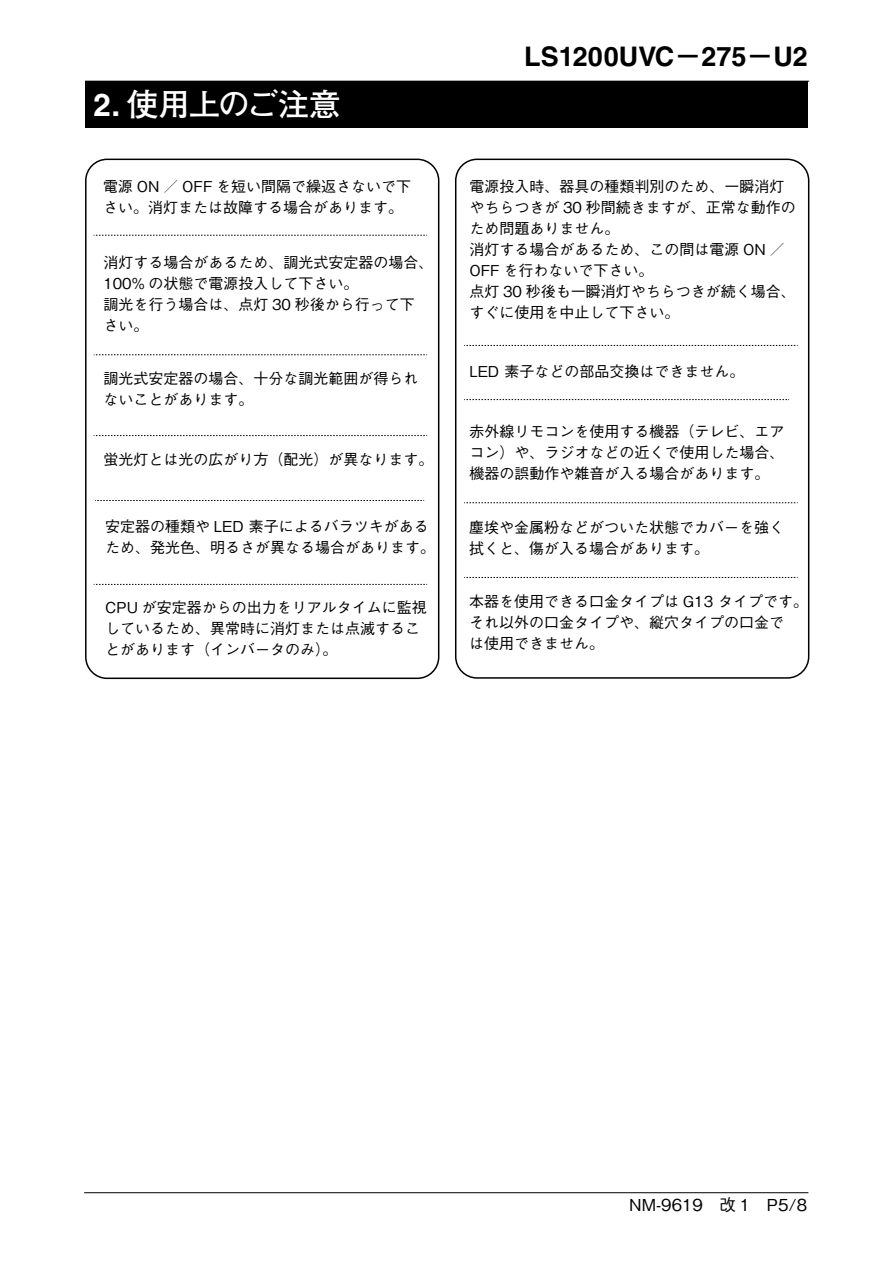
<style>
.page{position:relative;width:893px;height:1263px;background:#fff}
.page>*{position:absolute;margin:0;border:0;box-sizing:border-box;transform-origin:0 0}
.t1{font:700 31.5px "Futo Go B101 Pro";letter-spacing:-.03em;color:#fff}
.t2{font:700 27px "Helvetica LT Std";color:#000}
.t3{font:500 16.5px "Gothic BBB Pro";color:#000}
.t4{font:15px/21px "Gothic BBB Pro Medium 90 msp RKSJ H";color:#000}
.s1{font-family:"Helvetica LT Std"}
.s2{font-family:"Futo Go B101 Pro"}
</style>
<div class="page">
<hr style="left:84px;top:1192px;width:724px;height:1px;background:#000">
<hr style="left:85px;top:81px;width:724px;height:1px;background:#000">
<div style="left:85px;top:81px;width:723px;height:47px;background:#000"></div>
<svg style="left:85px;top:159px;width:724px;height:521px"></svg>
<svg style="left:95px;top:500px;width:329px;height:1px"></svg>
<svg style="left:464px;top:502px;width:334px;height:1px"></svg>
<svg style="left:464px;top:345px;width:334px;height:1px"></svg>
<svg style="left:464px;top:577px;width:334px;height:1px"></svg>
<svg style="left:94px;top:235px;width:333px;height:1px"></svg>
<svg style="left:94px;top:584px;width:333px;height:1px"></svg>
<svg style="left:94px;top:354px;width:333px;height:1px"></svg>
<svg style="left:94px;top:435px;width:333px;height:1px"></svg>
<svg style="left:464px;top:399px;width:325px;height:1px"></svg>
<h1 class="t1" style="left:94px;top:79px;width:249px"><span class="s1">2.</span> 使用上のご注意</h1>
<p class="t4" style="left:103px;top:174px;width:310px">電源 ON ／ OFF を短い間隔で繰返さないで下さい。消灯または故障する場合があります。</p>
<p class="t4" style="left:103px;top:250px;width:331px">消灯する場合があるため、調光式安定器の場合、<br>100% の状態で電源投入して下さい。<br>調光を行う場合は、点灯 30 秒後から行って下さい。</p>
<p class="t4" style="left:103px;top:366px;width:316px">調光式安定器の場合、十分な調光範囲が得られないことがあります。</p>
<p class="t4" style="left:103px;top:447px;width:331px">蛍光灯とは光の広がり方（配光）が異なります。</p>
<p class="t4" style="left:105px;top:514px;width:331px">安定器の種類や LED 素子によるバラツキがあるため、発光色、明るさが異なる場合があります。</p>
<p class="t4" style="left:105px;top:595px;width:323px">CPU が安定器からの出力をリアルタイムに監視しているため、異常時に消灯または点滅することがあります（インバータのみ）。</p>
<h2 class="t2" style="left:524px;top:40px;width:285px">LS1200UVC<span class="s2">－</span>275<span class="s2">－</span>U2</h2>
<p class="t4" style="left:469px;top:174px;width:328px">電源投入時、器具の種類判別のため、一瞬消灯やちらつきが 30 秒間続きますが、正常な動作のため問題ありません。<br>消灯する場合があるため、この間は電源 ON ／<br>OFF を行わないで下さい。<br>点灯 30 秒後も一瞬消灯やちらつきが続く場合、すぐに使用を中止して下さい。</p>
<p class="t4" style="left:469px;top:358px;width:276px">LED 素子などの部品交換はできません。</p>
<p class="t4" style="left:469px;top:419px;width:317px;text-align:justify">赤外線リモコンを使用する機器（テレビ、エアコン）や、ラジオなどの近くで使用した場合、機器の誤動作や雑音が入る場合があります。</p>
<p class="t4" style="left:469px;top:515px;width:316px">塵埃や金属粉などがついた状態でカバーを強く拭くと、傷が入る場合があります。</p>
<p class="t4" style="left:469px;top:589px;width:341px">本器を使用できる口金タイプは G13 タイプです。それ以外の口金タイプや、縦穴タイプの口金で<br>は使用できません。</p>
<p class="t3" style="left:629px;top:1192px;width:180px">NM-9619　改 1　P5/8</p>
</div>
